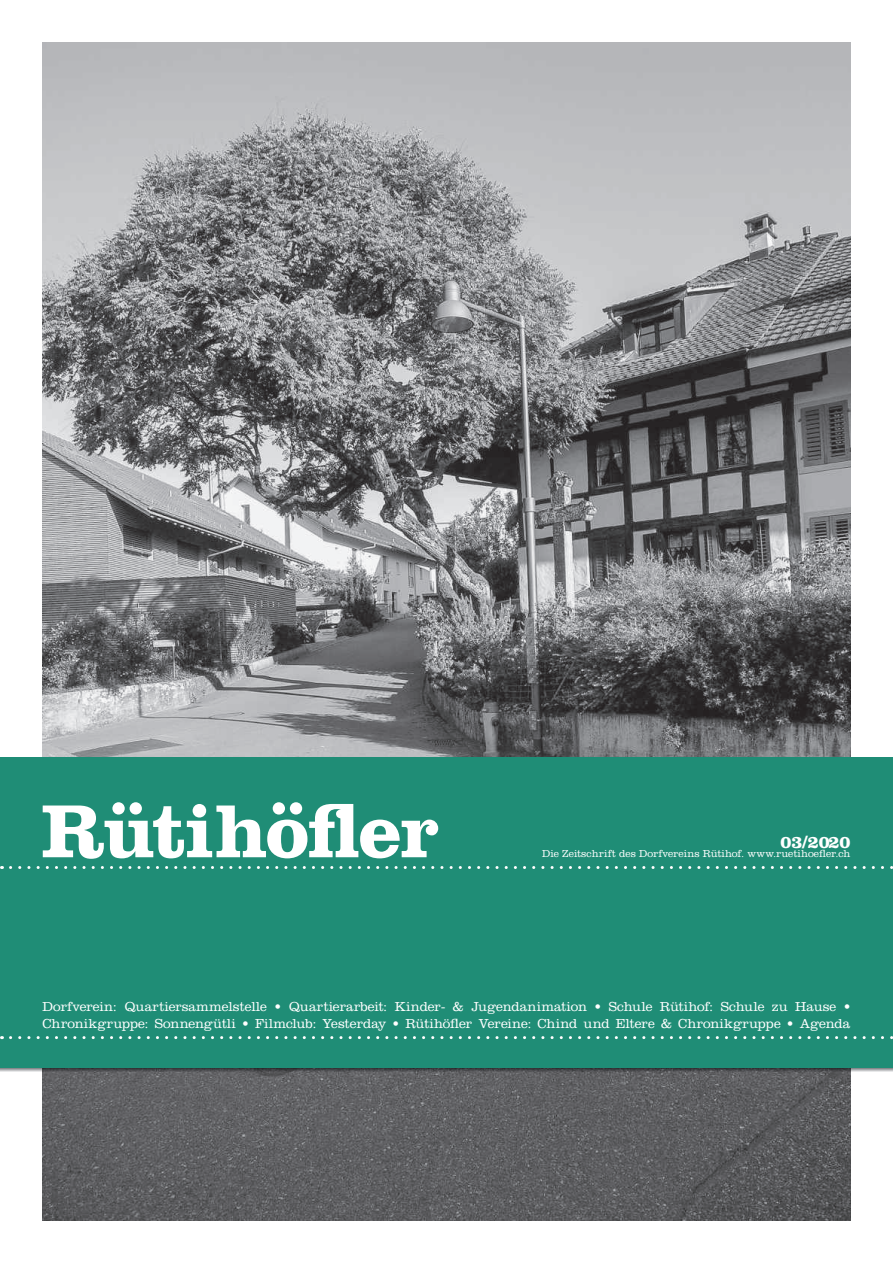
<style>
.page{position:relative;width:893px;height:1263px;background:#fff}
.page>*{position:absolute;margin:0;border:0;box-sizing:border-box;transform-origin:0 0}
.t1{font:700 78px "Clarendon LT Std";letter-spacing:-.02em;color:#fff}
.t2{font:700 18px "Clarendon LT Std";color:#fff}
.t3{font:300 13.5px/16.5px "Clarendon LT Std";letter-spacing:-.005em;color:#fff}
.t4{font:300 10.5px "Clarendon LT Std";letter-spacing:.01em;color:#fff}
</style>
<div class="page">
<img style="left:43px;top:43px;width:807px;height:1177px">
<svg style="left:0;top:1067px;width:893px;height:4px"></svg>
<div style="left:0;top:757px;width:893px;height:310px;background:#1f8d76"></div>
<svg style="left:11px;top:866px;width:882px;height:3px"></svg>
<svg style="left:11px;top:1036px;width:882px;height:3px"></svg>
<h1 class="t1" style="left:41px;top:784px;width:400px">Rütihöfler</h1>
<h2 class="t2" style="left:780px;top:831px;width:72px">03/2020</h2>
<p class="t4" style="left:542px;top:848px;width:310px">Die Zeitschrift des Dorfvereins Rütihof. www.ruetihoefler.ch</p>
<p class="t3" style="left:43px;top:998px;width:809px">Dorfverein: Quartiersammelstelle • Quartierarbeit: Kinder- &amp; Jugendanimation • Schule Rütihof: Schule zu Hause •<br>Chronikgruppe: Sonnengütli • Filmclub: Yesterday • Rütihöfler Vereine: Chind und Eltere &amp; Chronikgruppe • Agenda</p>
</div>
